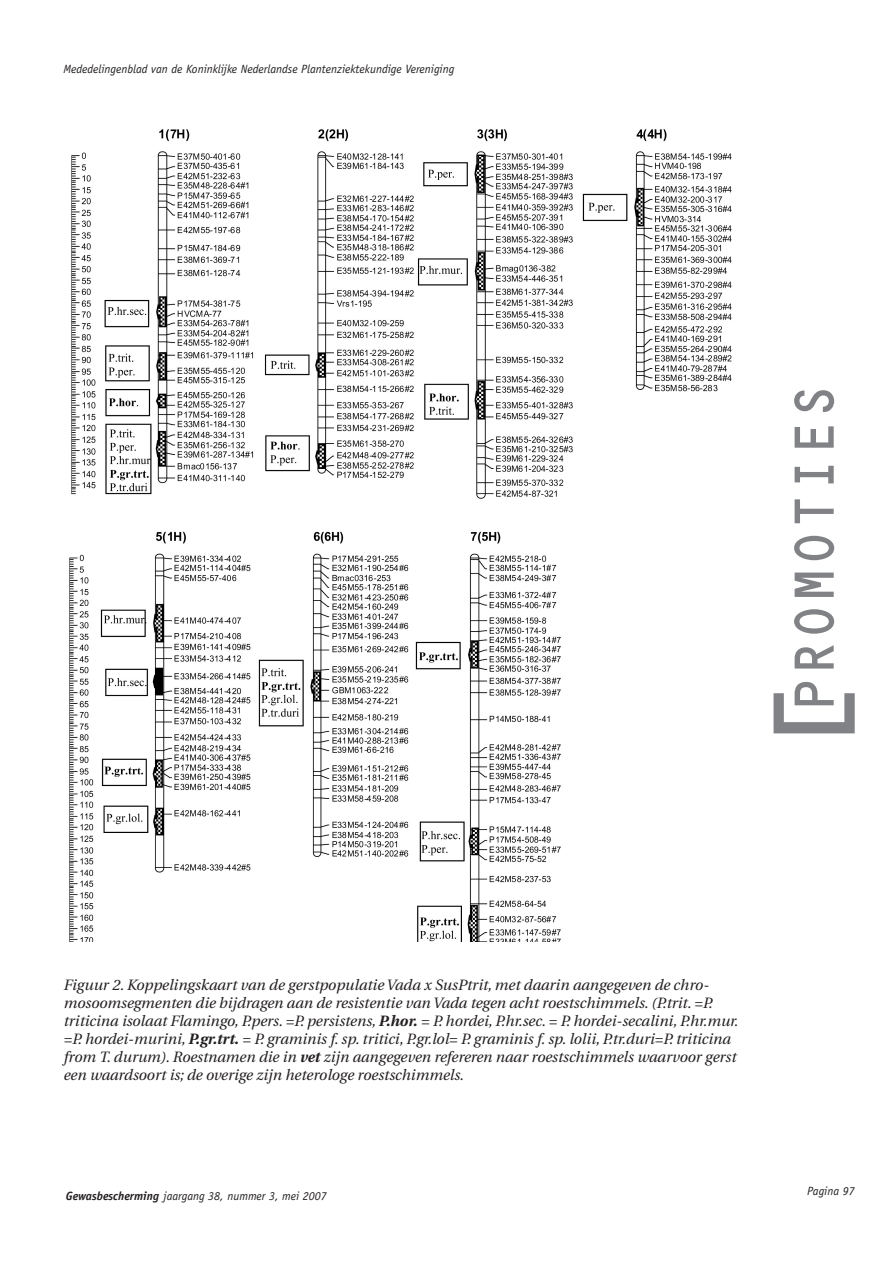
<style>
.page{position:relative;width:893px;height:1263px;background:#fff}
.page>*{position:absolute;margin:0;border:0;box-sizing:border-box;transform-origin:0 0}
.t1{font:109.5px "OCR C Regular";color:#808285}
.t2{font:57.6px "OCR C Regular";color:#808285;scale:.88 1}
.t3{font:italic 15px/18px "Utopia";color:#231f20}
.t4{font:italic 12px "Officina Sans";color:#231f20}
.s1{font-weight:700}
</style>
<div class="page">
<img style="left:69px;top:129px;width:663px;height:812px">
<p class="t4" style="left:63px;top:62px;width:392px">Mededelingenblad van de Koninklijke Nederlandse Plantenziektekundige Vereniging</p>
<h2 class="t2" style="left:788px;top:713px;width:377px;rotate:-90deg">PROMOTIES</h2>
<h1 class="t1" style="left:767px;top:753px;width:80px;rotate:-90deg">[</h1>
<p class="t3" style="left:64px;top:976px;width:676px">Figuur 2. Koppelingskaart van de gerstpopulatie Vada x SusPtrit, met daarin aangegeven de chro&shy;mosoomsegmenten die bijdragen aan de resistentie van Vada tegen acht roestschimmels. (P.trit. =P. triticina isolaat Flamingo, P.pers. =P. persistens, <span class="s1">P.hor.</span> = P. hordei, P.hr.sec. = P. hordei-secalini, P.hr.mur. =P. hordei-murini, <span class="s1">P.gr.trt.</span> = P. graminis f. sp. tritici, P.gr.lol= P. graminis f. sp. lolii, P.tr.duri=P. triticina from T. durum). Roestnamen die in <span class="s1">vet</span> zijn aangegeven refereren naar roestschimmels waarvoor gerst een waardsoort is; de overige zijn heterologe roestschimmels.</p>
<p class="t4" style="left:66px;top:1189px;width:262px"><span class="s1">Gewasbescherming</span> jaargang 38, nummer 3, mei 2007</p>
<p class="t4" style="left:807px;top:1184px;width:49px">Pagina 97</p>
</div>
